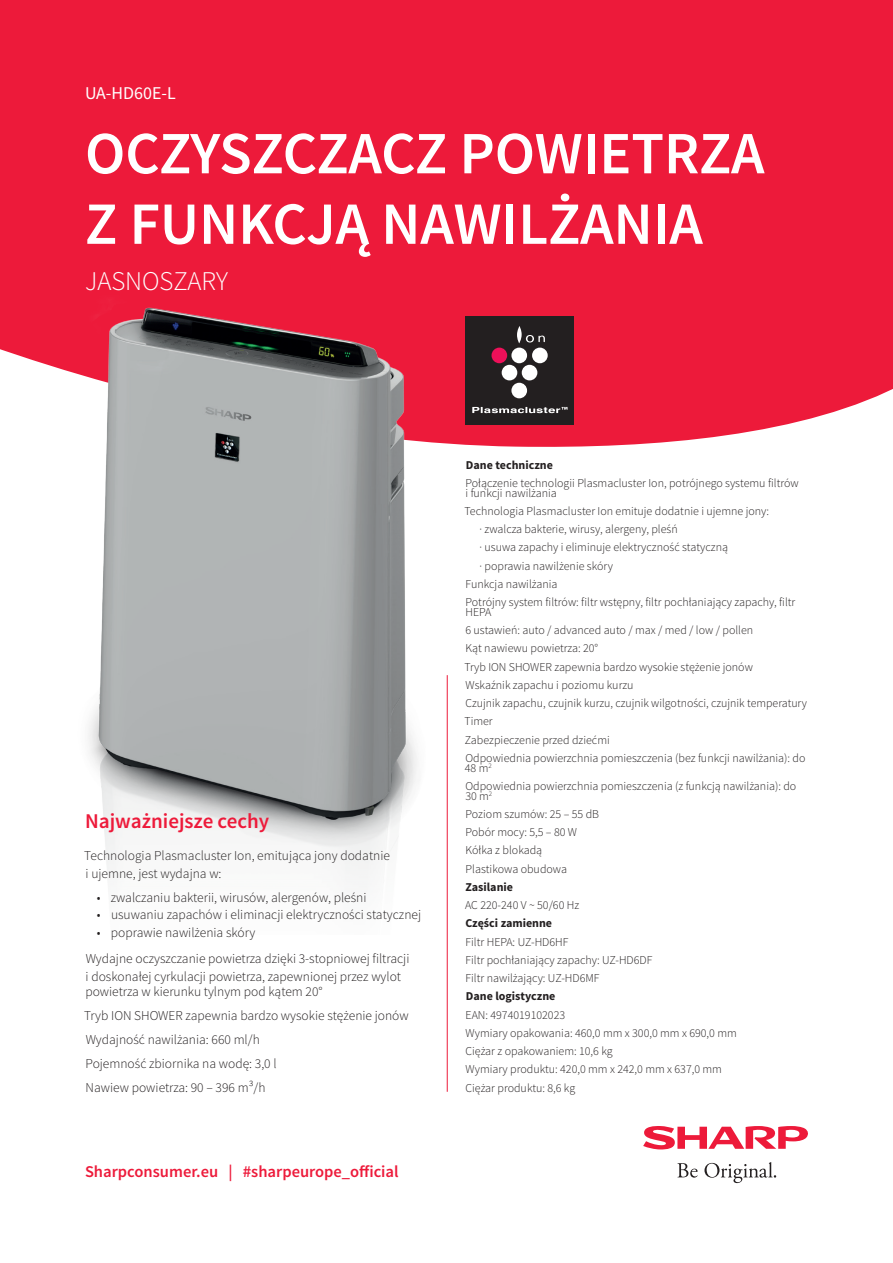
<style>
.page{position:relative;width:893px;height:1263px;background:#fff}
.page>*{position:absolute;margin:0;border:0;box-sizing:border-box;transform-origin:0 0}
.t1{font:600 60px/70.5px "Source Sans Pro";color:#fff}
.t2{font:300 27px "Source Sans Pro";color:#fff}
.t3{font:600 21px "Source Sans Pro";color:#ed1a3a}
.t4{font:18px "Source Sans Pro";color:#fff}
.t5{font:600 16.5px "Source Sans Pro";color:#ed1a3a}
.t6{font:300 13.5px/24px "Source Sans Pro";color:#231f20}
.t7{font:300 12px/18.3px "Source Sans Pro";color:#231f20}
.t8{font:700 12px "Source Sans Pro";color:#231f20}
</style>
<div class="page">
<div style="left:0;top:0;width:893px;height:1177px;background:#ed1a3a"></div>
<div style="left:0;top:389px;width:893px;height:795px;background:#fff"></div>
<svg style="left:677px;top:1163px;width:21px;height:14px"></svg>
<svg style="left:704px;top:1162px;width:72px;height:21px"></svg>
<svg style="left:643px;top:1126px;width:166px;height:23px"></svg>
<hr style="left:447px;top:675px;width:1px;height:417px;background:#ed1a3a">
<img style="left:0;top:307px;width:567px;height:627px">
<div style="left:465px;top:317px;width:109px;height:108px;background:#231f20"></div>
<svg style="left:472px;top:326px;width:96px;height:87px"></svg>
<h3 class="t4" style="left:85px;top:81px;width:92px">UA-HD60E-L</h3>
<h1 class="t1" style="left:85px;top:120px;width:681px">OCZYSZCZACZ POWIETRZA<br>Z FUNKCJĄ NAWILŻANIA</h1>
<h2 class="t2" style="left:85px;top:264px;width:145px">JASNOSZARY</h2>
<h3 class="t3" style="left:85px;top:807px;width:186px">Najważniejsze cechy</h3>
<p class="t6" style="left:84px;top:847px;width:307px;line-height:18px">Technologia Plasmacluster Ion, emitująca jony dodatnie i ujemne, jest wydajna w:</p>
<p class="t6" style="left:97px;top:885px;width:271px">• zwalczaniu bakterii, wirusów, alergenów, pleśni</p>
<p class="t6" style="left:97px;top:903px;width:326px">• usuwaniu zapachów i eliminacji elektryczności statycznej</p>
<p class="t6" style="left:86px;top:919px;width:325px;line-height:26.5px;text-indent:11px">• poprawie nawilżenia skóry<br>Wydajne oczyszczanie powietrza dzięki 3-stopniowej filtracji</p>
<p class="t6" style="left:85px;top:969px;width:317px;line-height:15px">i doskonałej cyrkulacji powietrza, zapewnionej przez wylot powietrza w kierunku tylnym pod kątem 20°</p>
<p class="t6" style="left:84px;top:1003px;width:326px">Tryb ION SHOWER zapewnia bardzo wysokie stężenie jonów Wydajność nawilżania: 660 ml/h<br>Pojemność zbiornika na wodę: 3,0 l<br>Nawiew powietrza: 90 – 396 m³/h</p>
<h3 class="t5" style="left:85px;top:1160px;width:315px">Sharpconsumer.eu | #sharpeurope_official</h3>
<p class="t8" style="left:466px;top:457px;width:89px">Dane techniczne</p>
<p class="t7" style="left:466px;top:478px;width:335px;line-height:9.8px">Połączenie technologii Plasmacluster Ion, potrójnego systemu filtrów i funkcji nawilżania</p>
<p class="t7" style="left:464px;top:502px;width:306px">Technologia Plasmacluster Ion emituje dodatnie i ujemne jony:</p>
<p class="t7" style="left:480px;top:520px;width:200px">· zwalcza bakterie, wirusy, alergeny, pleśń</p>
<p class="t7" style="left:480px;top:538px;width:250px">· usuwa zapachy i eliminuje elektryczność statyczną</p>
<p class="t7" style="left:480px;top:556px;width:135px">· poprawia nawilżenie skóry</p>
<p class="t7" style="left:466px;top:575px;width:93px">Funkcja nawilżania</p>
<p class="t7" style="left:466px;top:593px;width:331px">Potrójny system filtrów: filtr wstępny, filtr pochłaniający zapachy, filtr</p>
<p class="t7" style="left:464px;top:603px;width:344px">HEPA<br>6 ustawień: auto / advanced auto / max / med / low / pollen<br>Kąt nawiewu powietrza: 20°<br>Tryb ION SHOWER zapewnia bardzo wysokie stężenie jonów<br>Wskaźnik zapachu i poziomu kurzu<br>Czujnik zapachu, czujnik kurzu, czujnik wilgotności, czujnik temperatury Timer<br>Zabezpieczenie przed dziećmi<br>Odpowiednia powierzchnia pomieszczenia (bez funkcji nawilżania): do</p>
<p class="t7" style="left:465px;top:759px;width:333px">48 m<sup>2<br></sup>Odpowiednia powierzchnia pomieszczenia (z funkcją nawilżania): do</p>
<p class="t7" style="left:465px;top:787px;width:135px">30 m<sup>2<br></sup>Poziom szumów: 25 – 55 dB<br>Pobór mocy: 5,5 – 80 W<br>Kółka z blokadą<br>Plastikowa obudowa</p>
<p class="t8" style="left:465px;top:879px;width:49px">Zasilanie</p>
<p class="t7" style="left:465px;top:896px;width:116px">AC 220-240 V ~ 50/60 Hz</p>
<p class="t8" style="left:465px;top:916px;width:88px">Części zamienne</p>
<p class="t7" style="left:466px;top:933px;width:188px">Filtr HEPA: UZ-HD6HF<br>Filtr pochłaniający zapachy: UZ-HD6DF<br>Filtr nawilżający: UZ-HD6MF</p>
<p class="t8" style="left:466px;top:989px;width:91px">Dane logistyczne</p>
<p class="t7" style="left:465px;top:1006px;width:273px">EAN: 4974019102023<br>Wymiary opakowania: 460,0 mm x 300,0 mm x 690,0 mm Ciężar z opakowaniem: 10,6 kg<br>Wymiary produktu: 420,0 mm x 242,0 mm x 637,0 mm Ciężar produktu: 8,6 kg</p>
</div>
